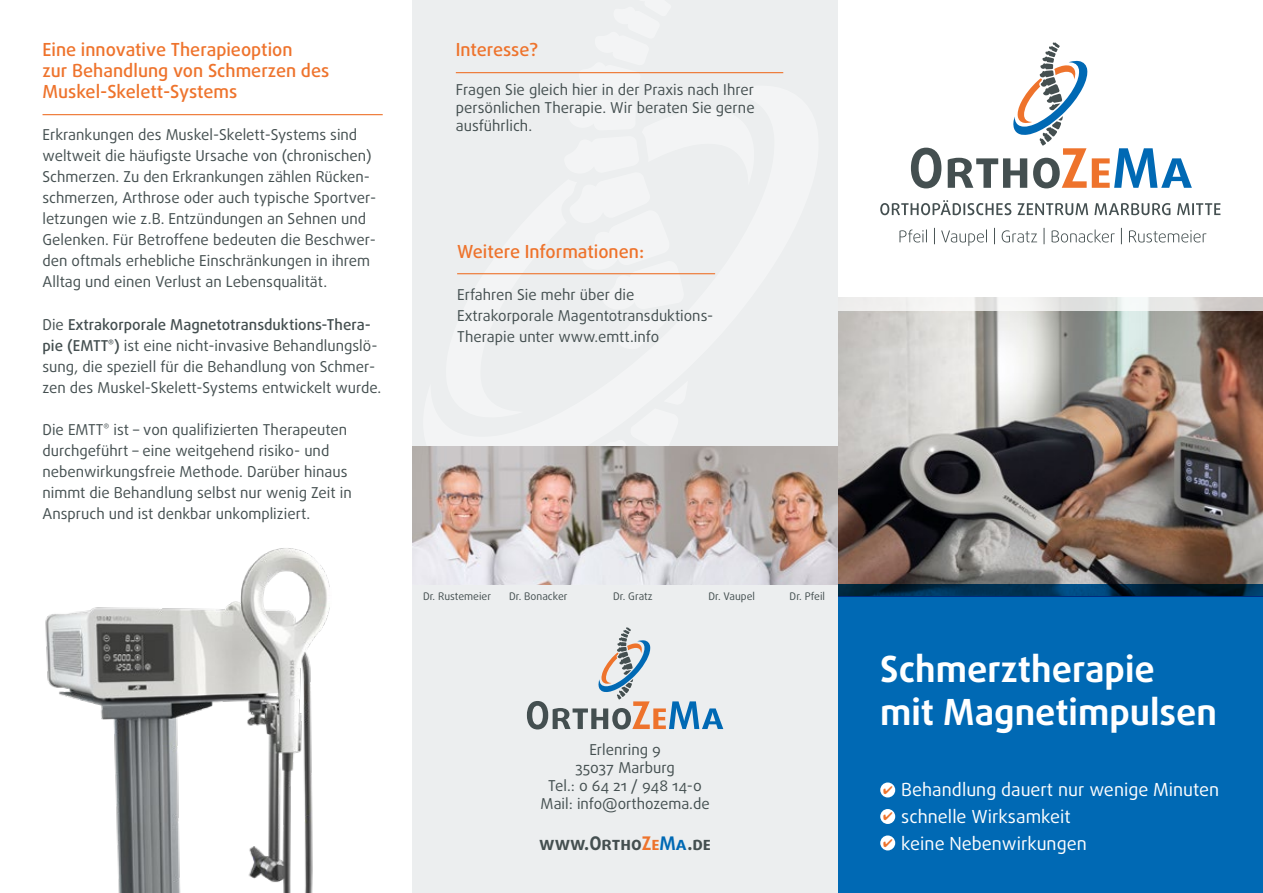
<style>
.page{position:relative;width:1263px;height:893px;background:#fff}
.page>*{position:absolute;margin:0;border:0;box-sizing:border-box;transform-origin:0 0}
.t1{font:700 36px/43.2px "Daxline Pro";color:#fff}
.t2{font:700 18.75px "Daxline Pro";color:#444f50}
.t3{font:500 18px/21px "Daxline Pro";color:#ee732c}
.t4{font:18px/27px "Daxline Pro";color:#fff}
.t5{font:15px/21px "Daxline Pro";color:#444f50}
.t6{font:10.5px "Daxline Pro";color:#444f50}
.s1{font-weight:500}
.s2{color:#ee732c}
.s3{color:#0069b4}
</style>
<div class="page">
<img style="left:838px;top:310px;width:425px;height:274px">
<div style="left:838px;top:597px;width:425px;height:296px;background:#0069b4"></div>
<svg style="left:899px;top:228px;width:307px;height:18px"></svg>
<svg style="left:880px;top:200px;width:340px;height:15px"></svg>
<svg style="left:911px;top:42px;width:281px;height:146px"></svg>
<svg style="left:838px;top:584px;width:425px;height:13px;background:#002949"></svg>
<svg style="left:838px;top:297px;width:425px;height:13px"></svg>
<div style="left:412px;top:0;width:426px;height:893px;background:#eceeef"></div>
<svg style="left:527px;top:627px;width:196px;height:102px"></svg>
<svg style="left:564px;top:73px;width:121px;height:202px"></svg>
<img style="left:412px;top:446px;width:426px;height:139px">
<div style="left:880px;top:782px;width:15px;height:15px;background:#fff;border-radius:50%"></div>
<div style="left:880px;top:809px;width:15px;height:15px;background:#fff;border-radius:50%"></div>
<div style="left:880px;top:835px;width:15px;height:15px;background:#fff;border-radius:50%"></div>
<hr style="left:457px;top:273px;width:258px;height:1px;background:#ee732c">
<hr style="left:43px;top:114px;width:340px;height:1px;background:#ee732c">
<img style="left:45px;top:548px;width:285px;height:345px">
<hr style="left:456px;top:72px;width:327px;height:1px;background:#ee732c">
<p class="t3" style="left:43px;top:40px;width:288px">Eine innovative Therapieoption<br>zur Behandlung von Schmerzen des<br>Muskel-Skelett-Systems</p>
<p class="t5" style="left:43px;top:125px;width:335px">Erkrankungen des Muskel-Skelett-Systems sind weltweit die häufigste Ursache von (chronischen)<br>Schmerzen. Zu den Erkrankungen zählen Rücken&shy;schmerzen, Arthrose oder auch typische Sportver&shy;letzungen wie z.B. Entzündungen an Sehnen und Gelenken. Für Betroffene bedeuten die Beschwer&shy;den oftmals erhebliche Einschränkungen in ihrem Alltag und einen Verlust an Lebensqualität.</p>
<p class="t5" style="left:43px;top:314px;width:340px">Die <span class="s1">Extrakorporale Magnetotransduktions-Thera&shy;pie (EMTT</span><sup>®</sup><span class="s1">)</span> ist eine nicht-invasive Behandlungslö&shy;sung, die speziell für die Behandlung von Schmer&shy;zen des Muskel-Skelett-Systems entwickelt wurde.</p>
<p class="t5" style="left:43px;top:419px;width:311px">Die EMTT<sup>®</sup> ist – von qualifizierten Therapeuten durchgeführt – eine weitgehend risiko- und nebenwirkungsfreie Methode. Darüber hinaus nimmt die Behandlung selbst nur wenig Zeit in Anspruch und ist denkbar unkompliziert.</p>
<p class="t3" style="left:456px;top:40px;width:84px">Interesse?</p>
<p class="t5" style="left:456px;top:81px;width:300px;line-height:18px;text-align:justify">Fragen Sie gleich hier in der Praxis nach Ihrer persönlichen Therapie. Wir beraten Sie gerne ausführlich.</p>
<p class="t3" style="left:457px;top:241px;width:189px">Weitere Informationen:</p>
<p class="t5" style="left:457px;top:284px;width:257px">Erfahren Sie mehr über die<br>Extrakorporale Magentotransduktions-<br>Therapie unter www.emtt.info</p>
<p class="t6" style="left:423px;top:590px;width:70px">Dr. Rustemeier</p>
<p class="t6" style="left:509px;top:590px;width:60px">Dr. Bonacker</p>
<p class="t6" style="left:613px;top:590px;width:41px">Dr. Gratz</p>
<p class="t6" style="left:709px;top:590px;width:48px">Dr. Vaupel</p>
<p class="t6" style="left:790px;top:590px;width:37px">Dr. Pfeil</p>
<p class="t5" style="left:540px;top:741px;width:171px;line-height:18px;text-align:center">Erlenring 9<br>35037 Marburg<br>Tel.: 0 64 21 / 948 14-0<br>Mail: info@orthozema.de</p>
<p class="t2" style="left:539px;top:831px;width:173px">www.Ortho<span class="s2">Ze</span><span class="s3">Ma</span>.de</p>
<h1 class="t1" style="left:880px;top:647px;width:338px">Schmerztherapie mit Magnetimpulsen</h1>
<p class="t4" style="left:901px;top:777px;width:319px">Behandlung dauert nur wenige Minuten schnelle Wirksamkeit<br>keine Nebenwirkungen</p>
</div>
